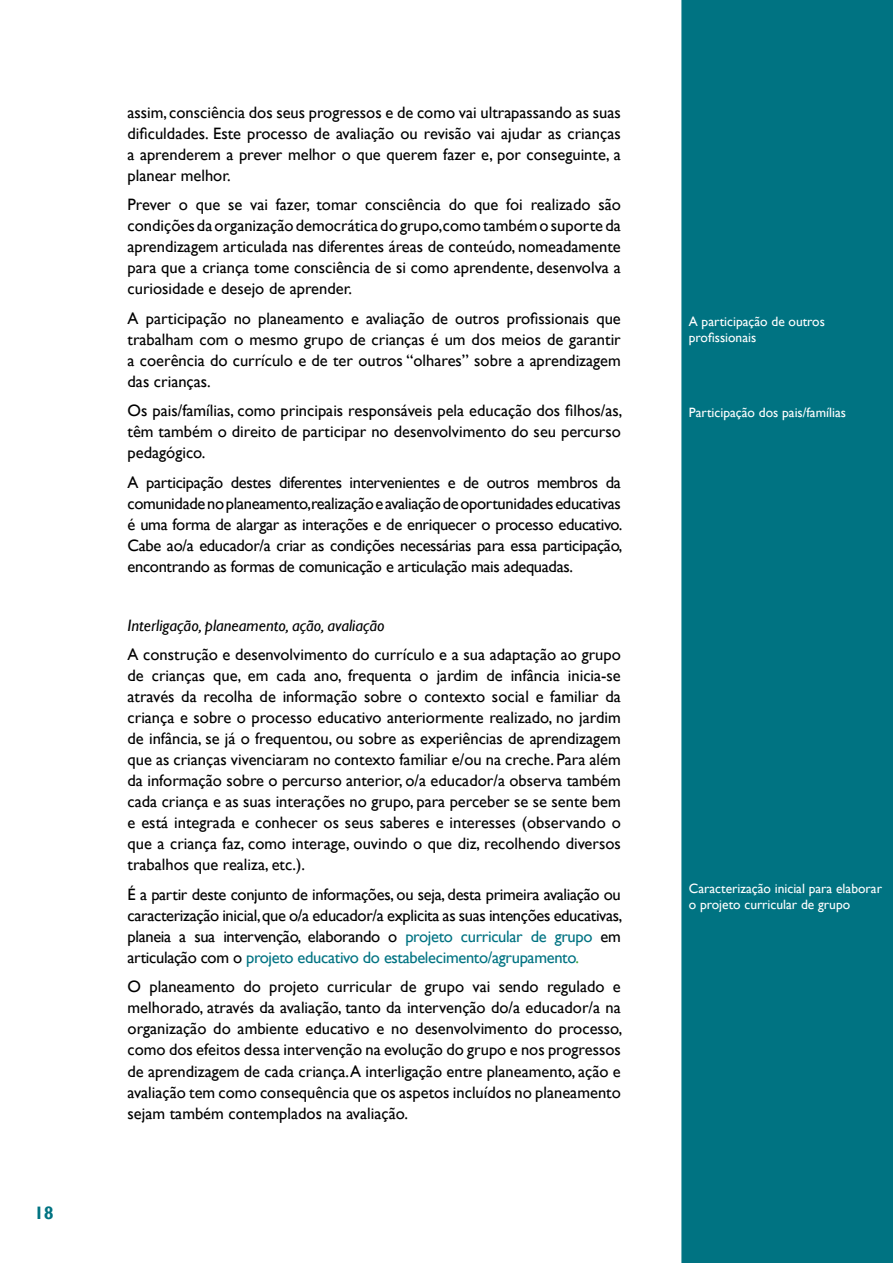
<style>
.page{position:relative;width:893px;height:1263px;background:#fff}
.page>*{position:absolute;margin:0;border:0;box-sizing:border-box;transform-origin:0 0}
.t1{font:700 18px "Gill Sans";color:#007382}
.t2{font:16.5px/21px "Gill Sans";color:#000;text-align:justify}
.t3{font:italic 16.5px "Gill Sans";color:#000}
.t4{font:13.5px/16.5px "Gill Sans";color:#fff}
.s1{color:#007382}
.s2{color:#3fa535}
</style>
<div class="page">
<div style="left:681px;top:0;width:212px;height:1263px;background:#007382"></div>
<p class="t1" style="left:34px;top:1202px;width:21px">18</p>
<p class="t2" style="left:128px;top:102px;width:495px">assim, consciência dos seus progressos e de como vai ultrapassando as suas dificuldades. Este processo de avaliação ou revisão vai ajudar as crianças a aprenderem a prever melhor o que querem fazer e, por conseguinte, a planear melhor.</p>
<p class="t2" style="left:128px;top:194px;width:495px">Prever o que se vai fazer, tomar consciência do que foi realizado são condições da organização democrática do grupo,como também o suporte da aprendizagem articulada nas diferentes áreas de conteúdo, nomeadamente para que a criança tome consciência de si como aprendente, desenvolva a curiosidade e desejo de aprender.</p>
<p class="t2" style="left:128px;top:308px;width:495px">A participação no planeamento e avaliação de outros profissionais que trabalham com o mesmo grupo de crianças é um dos meios de garantir a coerência do currículo e de ter outros “olhares” sobre a aprendizagem das crianças.</p>
<p class="t2" style="left:128px;top:401px;width:496px">Os pais/famílias, como principais responsáveis pela educação dos filhos/as, têm também o direito de participar no desenvolvimento do seu percurso pedagógico.</p>
<p class="t2" style="left:128px;top:472px;width:496px">A participação destes diferentes intervenientes e de outros membros da comunidade no planeamento,realização e avaliação de oportunidades educativas é uma forma de alargar as interações e de enriquecer o processo educativo.<br>Cabe ao/a educador/a criar as condições necessárias para essa participação, encontrando as formas de comunicação e articulação mais adequadas.</p>
<p class="t3" style="left:128px;top:616px;width:258px">Interligação, planeamento, ação, avaliação</p>
<p class="t2" style="left:128px;top:645px;width:495px">A construção e desenvolvimento do currículo e a sua adaptação ao grupo de crianças que, em cada ano, frequenta o jardim de infância inicia-se através da recolha de informação sobre o contexto social e familiar da criança e sobre o processo educativo anteriormente realizado, no jardim de infância, se já o frequentou, ou sobre as experiências de aprendizagem que as crianças vivenciaram no contexto familiar e/ou na creche. Para além da informação sobre o percurso anterior, o/a educador/a observa também cada criança e as suas interações no grupo, para perceber se se sente bem e está integrada e conhecer os seus saberes e interesses (observando o que a criança faz, como interage, ouvindo o que diz, recolhendo diversos trabalhos que realiza, etc.).</p>
<p class="t2" style="left:128px;top:884px;width:496px">É a partir deste conjunto de informações, ou seja, desta primeira avaliação ou caracterização inicial, que o/a educador/a explicita as suas intenções educativas, planeia a sua intervenção, elaborando o <span class="s1">projeto curricular de grupo</span> em articulação com o <span class="s1">projeto educativo do estabelecimento/agrupamento</span><span class="s2">.</span></p>
<p class="t2" style="left:128px;top:977px;width:496px">O planeamento do projeto curricular de grupo vai sendo regulado e melhorado, através da avaliação, tanto da intervenção do/a educador/a na organização do ambiente educativo e no desenvolvimento do processo, como dos efeitos dessa intervenção na evolução do grupo e nos progressos de aprendizagem de cada criança. A interligação entre planeamento, ação e avaliação tem como consequência que os aspetos incluídos no planeamento sejam também contemplados na avaliação.</p>
<p class="t4" style="left:689px;top:313px;width:138px">A participação de outros profissionais</p>
<p class="t4" style="left:689px;top:405px;width:159px">Participação dos pais/famílias</p>
<p class="t4" style="left:689px;top:880px;width:195px">Caracterização inicial para elaborar o projeto curricular de grupo</p>
</div>
